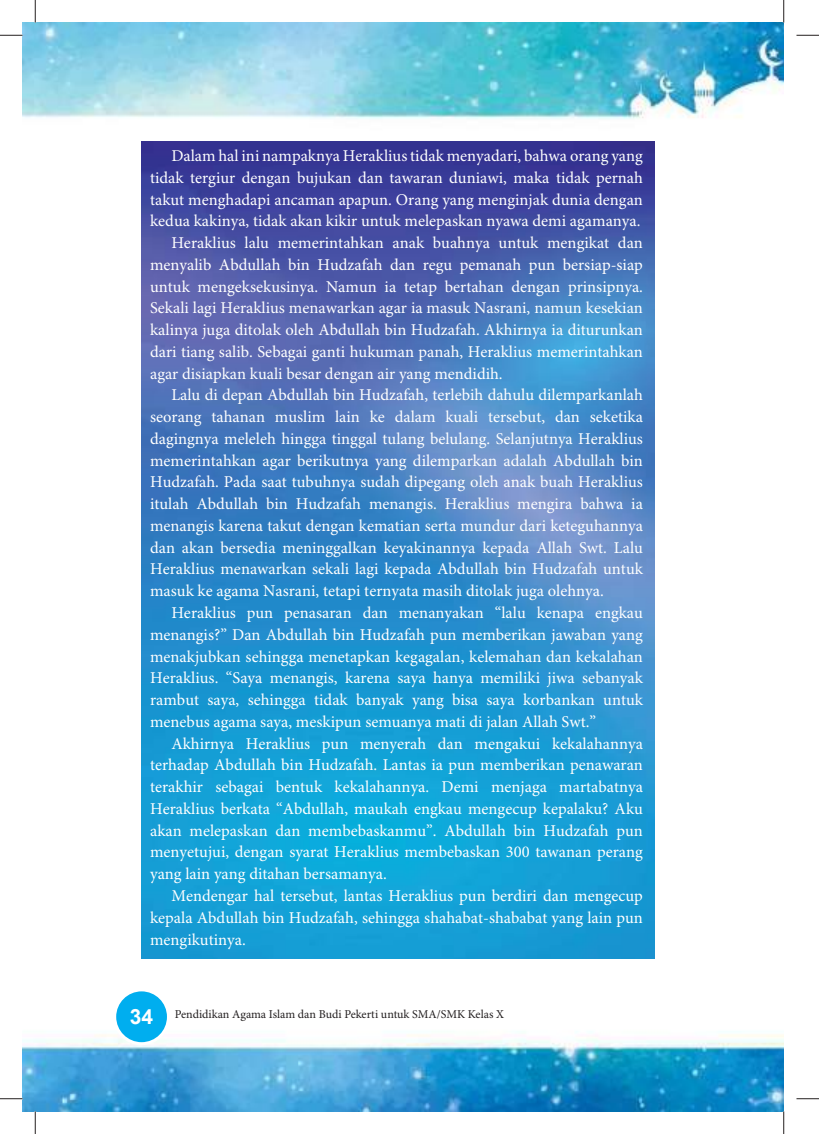
<style>
.page{position:relative;width:819px;height:1134px;background:#fff}
.page>*{position:absolute;margin:0;border:0;box-sizing:border-box;transform-origin:0 0}
.t1{font:700 21px "Arial";color:#fff}
.t2{font:16.5px "Minion Pro";color:#fff}
.t3{font:12px "Minion Pro";letter-spacing:-.005em;color:#231f20}
</style>
<div class="page">
<img style="left:22px;top:22px;width:762px;height:1089px">
<div style="left:115px;top:989px;width:53px;height:54px;background:#00aeef;border-radius:50%"></div>
<div style="left:113px;top:988px;width:57px;height:57px;border:3px solid #fff;border-radius:50%"></div>
<img style="left:142px;top:142px;width:513px;height:816px">
<hr style="left:0;top:34px;width:23px;height:2px;background:#fff">
<hr style="left:0;top:1097px;width:23px;height:2px;background:#fff">
<hr style="left:34px;top:0;width:2px;height:23px;background:#fff">
<svg style="left:0;top:35px;width:23px;height:1px"></svg>
<svg style="left:796px;top:35px;width:23px;height:1px"></svg>
<svg style="left:0;top:1098px;width:23px;height:1px"></svg>
<svg style="left:796px;top:1098px;width:23px;height:1px"></svg>
<svg style="left:35px;top:0;width:1px;height:23px"></svg>
<svg style="left:35px;top:1111px;width:1px;height:23px"></svg>
<svg style="left:783px;top:0;width:1px;height:23px"></svg>
<svg style="left:783px;top:1111px;width:1px;height:23px"></svg>
<p class="t2" style="left:171px;top:148px;width:473px">Dalam hal ini nampaknya Heraklius tidak menyadari, bahwa orang yang</p>
<p class="t2" style="left:150px;top:169px;width:494px">tidak tergiur dengan bujukan dan tawaran duniawi, maka tidak pernah</p>
<p class="t2" style="left:150px;top:191px;width:494px">takut menghadapi ancaman apapun. Orang yang menginjak dunia dengan</p>
<p class="t2" style="left:150px;top:213px;width:492px">kedua kakinya, tidak akan kikir untuk melepaskan nyawa demi agamanya.</p>
<p class="t2" style="left:171px;top:235px;width:473px">Heraklius lalu memerintahkan anak buahnya untuk mengikat dan</p>
<p class="t2" style="left:150px;top:256px;width:494px">menyalib Abdullah bin Hudzafah dan regu pemanah pun bersiap-siap</p>
<p class="t2" style="left:150px;top:278px;width:494px">untuk mengeksekusinya. Namun ia tetap bertahan dengan prinsipnya.</p>
<p class="t2" style="left:150px;top:300px;width:494px">Sekali lagi Heraklius menawarkan agar ia masuk Nasrani, namun kesekian</p>
<p class="t2" style="left:150px;top:322px;width:494px">kalinya juga ditolak oleh Abdullah bin Hudzafah. Akhirnya ia diturunkan</p>
<p class="t2" style="left:150px;top:343px;width:494px">dari tiang salib. Sebagai ganti hukuman panah, Heraklius memerintahkan</p>
<p class="t2" style="left:150px;top:365px;width:354px">agar disiapkan kuali besar dengan air yang mendidih.</p>
<p class="t2" style="left:171px;top:387px;width:473px">Lalu di depan Abdullah bin Hudzafah, terlebih dahulu dilemparkanlah</p>
<p class="t2" style="left:150px;top:409px;width:494px">seorang tahanan muslim lain ke dalam kuali tersebut, dan seketika</p>
<p class="t2" style="left:150px;top:430px;width:494px">dagingnya meleleh hingga tinggal tulang belulang. Selanjutnya Heraklius</p>
<p class="t2" style="left:150px;top:452px;width:494px">memerintahkan agar berikutnya yang dilemparkan adalah Abdullah bin</p>
<p class="t2" style="left:150px;top:474px;width:494px">Hudzafah. Pada saat tubuhnya sudah dipegang oleh anak buah Heraklius</p>
<p class="t2" style="left:150px;top:495px;width:494px">itulah Abdullah bin Hudzafah menangis. Heraklius mengira bahwa ia</p>
<p class="t2" style="left:150px;top:517px;width:494px">menangis karena takut dengan kematian serta mundur dari keteguhannya</p>
<p class="t2" style="left:150px;top:539px;width:494px">dan akan bersedia meninggalkan keyakinannya kepada Allah Swt. Lalu</p>
<p class="t2" style="left:150px;top:561px;width:494px">Heraklius menawarkan sekali lagi kepada Abdullah bin Hudzafah untuk</p>
<p class="t2" style="left:150px;top:582px;width:455px">masuk ke agama Nasrani, tetapi ternyata masih ditolak juga olehnya.</p>
<p class="t2" style="left:171px;top:604px;width:473px">Heraklius pun penasaran dan menanyakan “lalu kenapa engkau</p>
<p class="t2" style="left:150px;top:626px;width:494px">menangis?” Dan Abdullah bin Hudzafah pun memberikan jawaban yang</p>
<p class="t2" style="left:150px;top:648px;width:494px">menakjubkan sehingga menetapkan kegagalan, kelemahan dan kekalahan</p>
<p class="t2" style="left:150px;top:669px;width:494px">Heraklius. “Saya menangis, karena saya hanya memiliki jiwa sebanyak</p>
<p class="t2" style="left:150px;top:691px;width:494px">rambut saya, sehingga tidak banyak yang bisa saya korbankan untuk</p>
<p class="t2" style="left:150px;top:713px;width:447px">menebus agama saya, meskipun semuanya mati di jalan Allah Swt.”</p>
<p class="t2" style="left:171px;top:735px;width:473px">Akhirnya Heraklius pun menyerah dan mengakui kekalahannya</p>
<p class="t2" style="left:150px;top:756px;width:494px">terhadap Abdullah bin Hudzafah. Lantas ia pun memberikan penawaran</p>
<p class="t2" style="left:150px;top:778px;width:494px">terakhir sebagai bentuk kekalahannya. Demi menjaga martabatnya</p>
<p class="t2" style="left:150px;top:800px;width:494px">Heraklius berkata “Abdullah, maukah engkau mengecup kepalaku? Aku</p>
<p class="t2" style="left:150px;top:822px;width:494px">akan melepaskan dan membebaskanmu”. Abdullah bin Hudzafah pun</p>
<p class="t2" style="left:150px;top:843px;width:494px">menyetujui, dengan syarat Heraklius membebaskan 300 tawanan perang</p>
<p class="t2" style="left:150px;top:865px;width:238px">yang lain yang ditahan bersamanya.</p>
<p class="t2" style="left:171px;top:887px;width:473px">Mendengar hal tersebut, lantas Heraklius pun berdiri dan mengecup</p>
<p class="t2" style="left:150px;top:909px;width:494px">kepala Abdullah bin Hudzafah, sehingga shahabat-shababat yang lain pun</p>
<p class="t2" style="left:150px;top:931px;width:97px">mengikutinya.</p>
<p class="t1" style="left:130px;top:1004px;width:25px">34</p>
<p class="t3" style="left:175px;top:1008px;width:331px">Pendidikan Agama Islam dan Budi Pekerti untuk SMA/SMK Kelas X</p>
</div>
